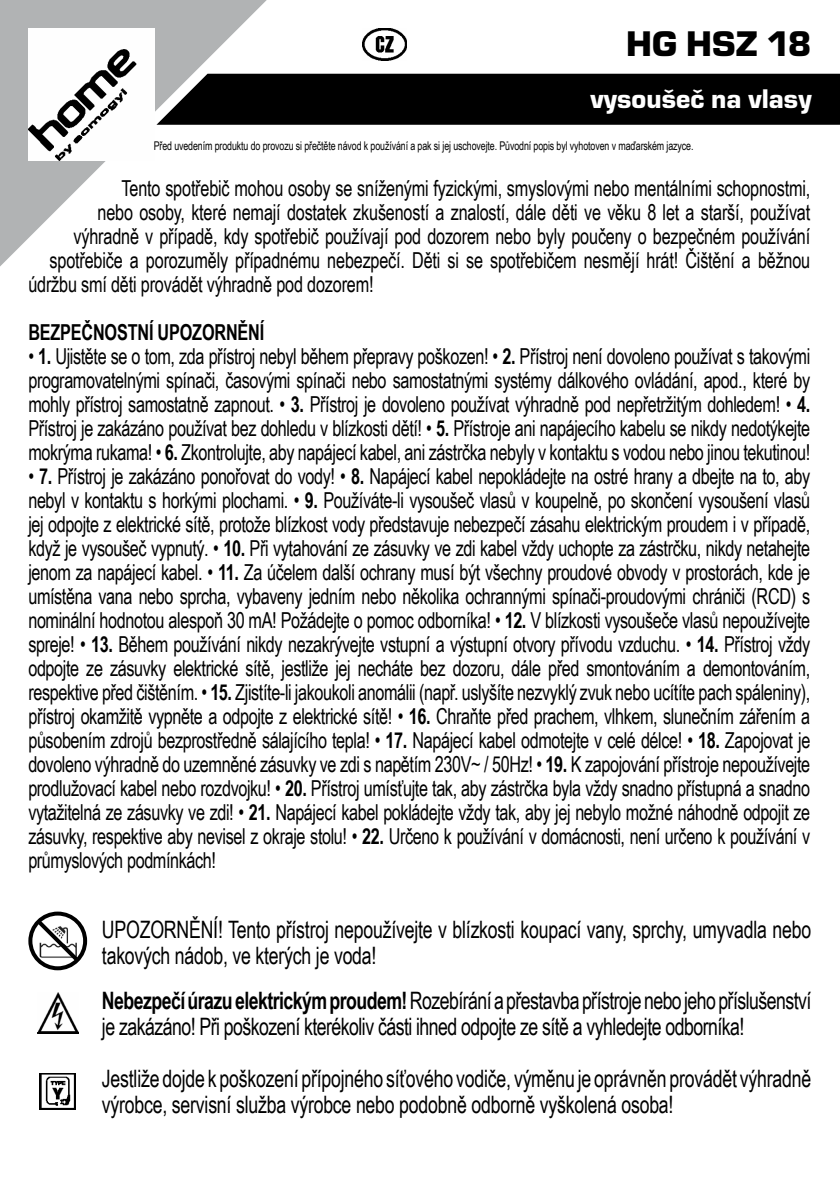
<style>
.page{position:relative;width:840px;height:1191px;background:#fff}
.page>*{position:absolute;margin:0;border:0;box-sizing:border-box;transform-origin:0 0}
.t1{font:37px "Eurostile TEE Blac";color:#000}
.t2{font:28px "Eurostile TEE Blac";color:#fff}
.t3{font:24px/26px "Arial Narrow";letter-spacing:-.01em;color:#000;scale:.9 1}
.t4{font:22px/24px "Arial Narrow";letter-spacing:-.01em;color:#000;text-align:justify;scale:.9 1}
.t5{font:700 22px "Arial Narrow";letter-spacing:-.01em;color:#000;scale:.9 1}
.t6{font:12px "Arial Narrow";letter-spacing:-.01em;color:#000;scale:.9 1}
.s1{font-weight:700}
</style>
<div class="page">
<div style="left:283px;top:74px;width:556px;height:51px;background:#000"></div>
<svg style="left:0;top:0;width:283px;height:267px"></svg>
<img style="left:28px;top:28px;width:126px;height:132px">
<img style="left:362px;top:28px;width:44px;height:32px">
<img style="left:37px;top:992px;width:41px;height:41px">
<img style="left:40px;top:1074px;width:36px;height:36px">
<div style="left:28px;top:911px;width:59px;height:59px;border:4px solid #000;border-radius:50%"></div>
<svg style="left:33px;top:916px;width:51px;height:51px"></svg>
<h1 class="t1" style="left:626px;top:24px;width:187px">HG HSZ 18</h1>
<p class="t2" style="left:590px;top:83px;width:222px">vysoušeč na vlasy</p>
<p class="t6" style="left:154px;top:137px;width:601px">Před uvedením produktu do provozu si přečtěte návod k používání a pak si jej uschovejte. Původní popis byl vyhotoven v maďarském jazyce.</p>
<p class="t4" style="left:122px;top:175px;width:766px">Tento spotřebič mohou osoby se sníženými fyzickými, smyslovými nebo mentálními schopnostmi,</p>
<p class="t4" style="left:98px;top:199px;width:792px">nebo osoby, které nemají dostatek zkušeností a znalostí, dále děti ve věku 8 let a starší, používat</p>
<p class="t4" style="left:74px;top:223px;width:819px">výhradně v případě, kdy spotřebič používají pod dozorem nebo byly poučeny o bezpečném používání</p>
<p class="t4" style="left:50px;top:247px;width:846px">spotřebiče a porozuměly případnému nebezpečí. Děti si se spotřebičem nesmějí hrát! Čištění a běžnou</p>
<p class="t4" style="left:28px;top:271px;width:385px">údržbu smí děti provádět výhradně pod dozorem!</p>
<p class="t5" style="left:28px;top:315px;width:263px">BEZPEČNOSTNÍ UPOZORNĚNÍ</p>
<p class="t4" style="left:28px;top:343px;width:869px">• <span class="s1">1.</span> Ujistěte se o tom, zda přístroj nebyl během přepravy poškozen! • <span class="s1">2.</span> Přístroj není dovoleno používat s takovými programovatelnými spínači, časovými spínači nebo samostatnými systémy dálkového ovládání, apod., které by mohly přístroj samostatně zapnout. • <span class="s1">3.</span> Přístroj je dovoleno používat výhradně pod nepřetržitým dohledem! • <span class="s1">4.<br></span>Přístroj je zakázáno používat bez dohledu v blízkosti dětí! • <span class="s1">5.</span> Přístroje ani napájecího kabelu se nikdy nedotýkejte mokrýma rukama! • <span class="s1">6.</span> Zkontrolujte, aby napájecí kabel, ani zástrčka nebyly v kontaktu s vodou nebo jinou tekutinou!</p>
<p class="t4" style="left:28px;top:463px;width:869px">• <span class="s1">7.</span> Přístroj je zakázáno ponořovat do vody! • <span class="s1">8.</span> Napájecí kabel nepokládejte na ostré hrany a dbejte na to, aby nebyl v kontaktu s horkými plochami. • <span class="s1">9.</span> Používáte-li vysoušeč vlasů v koupelně, po skončení vysoušení vlasů jej odpojte z elektrické sítě, protože blízkost vody představuje nebezpečí zásahu elektrickým proudem i v případě, když je vysoušeč vypnutý. • <span class="s1">10.</span> Při vytahování ze zásuvky ve zdi kabel vždy uchopte za zástrčku, nikdy netahejte jenom za napájecí kabel. • <span class="s1">11.</span> Za účelem další ochrany musí být všechny proudové obvody v prostorách, kde je umístěna vana nebo sprcha, vybaveny jedním nebo několika ochrannými spínači-proudovými chrániči (RCD) s nominální hodnotou alespoň 30 mA! Požádejte o pomoc odborníka! • <span class="s1">12.</span> V blízkosti vysoušeče vlasů nepoužívejte spreje! • <span class="s1">13.</span> Během používání nikdy nezakrývejte vstupní a výstupní otvory přívodu vzduchu. • <span class="s1">14.</span> Přístroj vždy odpojte ze zásuvky elektrické sítě, jestliže jej necháte bez dozoru, dále před smontováním a demontováním, respektive před čištěním. • <span class="s1">15.</span> Zjistíte-li jakoukoli anomálii (např. uslyšíte nezvyklý zvuk nebo ucítíte pach spáleniny), přístroj okamžitě vypněte a odpojte z elektrické sítě! • <span class="s1">16.</span> Chraňte před prachem, vlhkem, slunečním zářením a působením zdrojů bezprostředně sálajícího tepla! • <span class="s1">17.</span> Napájecí kabel odmotejte v celé délce! • <span class="s1">18.</span> Zapojovat je dovoleno výhradně do uzemněné zásuvky ve zdi s napětím 230V~ / 50Hz! • <span class="s1">19.</span> K zapojování přístroje nepoužívejte prodlužovací kabel nebo rozdvojku! • <span class="s1">20.</span> Přístroj umísťujte tak, aby zástrčka byla vždy snadno přístupná a snadno vytažitelná ze zásuvky ve zdi! • <span class="s1">21.</span> Napájecí kabel pokládejte vždy tak, aby jej nebylo možné náhodně odpojit ze zásuvky, respektive aby nevisel z okraje stolu! • <span class="s1">22.</span> Určeno k používání v domácnosti, není určeno k používání v průmyslových podmínkách!</p>
<p class="t3" style="left:102px;top:916px;width:789px">UPOZORNĚNÍ! Tento přístroj nepoužívejte v blízkosti koupací vany, sprchy, umyvadla nebo takových nádob, ve kterých je voda!</p>
<p class="t3" style="left:102px;top:986px;width:789px"><span class="s1">Nebezpečí úrazu elektrickým proudem!</span> Rozebírání a přestavba přístroje nebo jeho příslušenství je zakázáno! Při poškození kterékoliv části ihned odpojte ze sítě a vyhledejte odborníka!</p>
<p class="t3" style="left:102px;top:1064px;width:789px">Jestliže dojde k poškození přípojného síťového vodiče, výměnu je oprávněn provádět výhradně výrobce, servisní služba výrobce nebo podobně odborně vyškolená osoba!</p>
</div>
